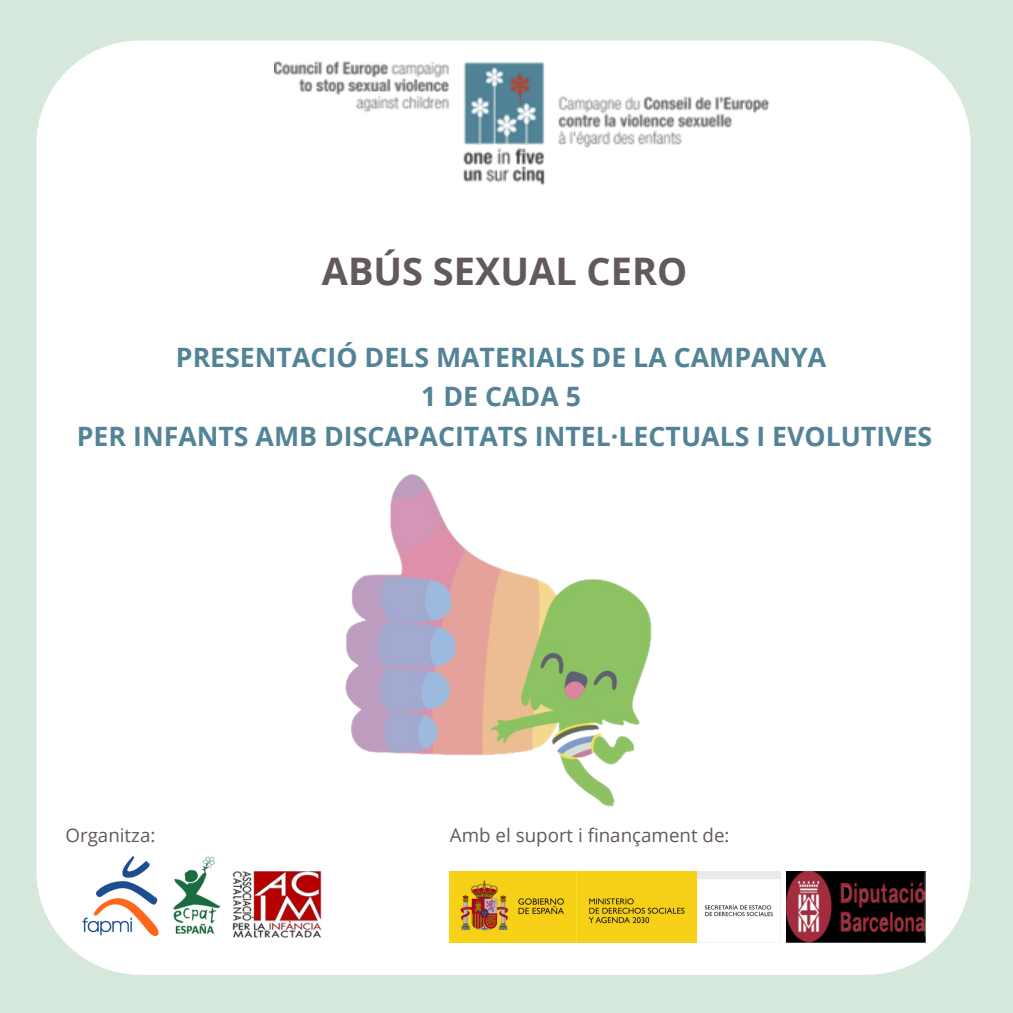
<style>
.page{position:relative;width:1013px;height:1013px;background:#fff}
.page>*{position:absolute;margin:0;border:0;box-sizing:border-box;transform-origin:0 0}
.t1{font:700 38px "Open Sans";color:#63595a}
.t2{font:700 26.75px/39.4px "Open Sans";color:#538396;text-align:center}
.t3{font:18.75px "Open Sans";color:#63595a}
</style>
<div class="page">
<div style="left:0;top:0;width:1012px;height:1012px;background:#d6e8dc"></div>
<div style="left:36px;top:41px;width:934px;height:933px;background:#fff;border-radius:104px"></div>
<img style="left:275px;top:61px;width:494px;height:125px">
<img style="left:786px;top:871px;width:139px;height:71px">
<img style="left:232px;top:871px;width:89px;height:66px">
<img style="left:172px;top:856px;width:49px;height:78px">
<img style="left:82px;top:856px;width:77px;height:81px">
<img style="left:450px;top:871px;width:330px;height:71px">
<img style="left:345px;top:473px;width:307px;height:334px">
<h1 class="t1" style="left:322px;top:244px;width:367px">ABÚS SEXUAL CERO</h1>
<p class="t2" style="left:77px;top:337px;width:857px">PRESENTACIÓ DELS MATERIALS DE LA CAMPANYA<br>1 DE CADA 5<br>PER INFANTS AMB DISCAPACITATS INTEL·LECTUALS I EVOLUTIVES</p>
<p class="t3" style="left:65px;top:822px;width:91px">Organitza:</p>
<p class="t3" style="left:450px;top:822px;width:281px">Amb el suport i finançament de:</p>
</div>
